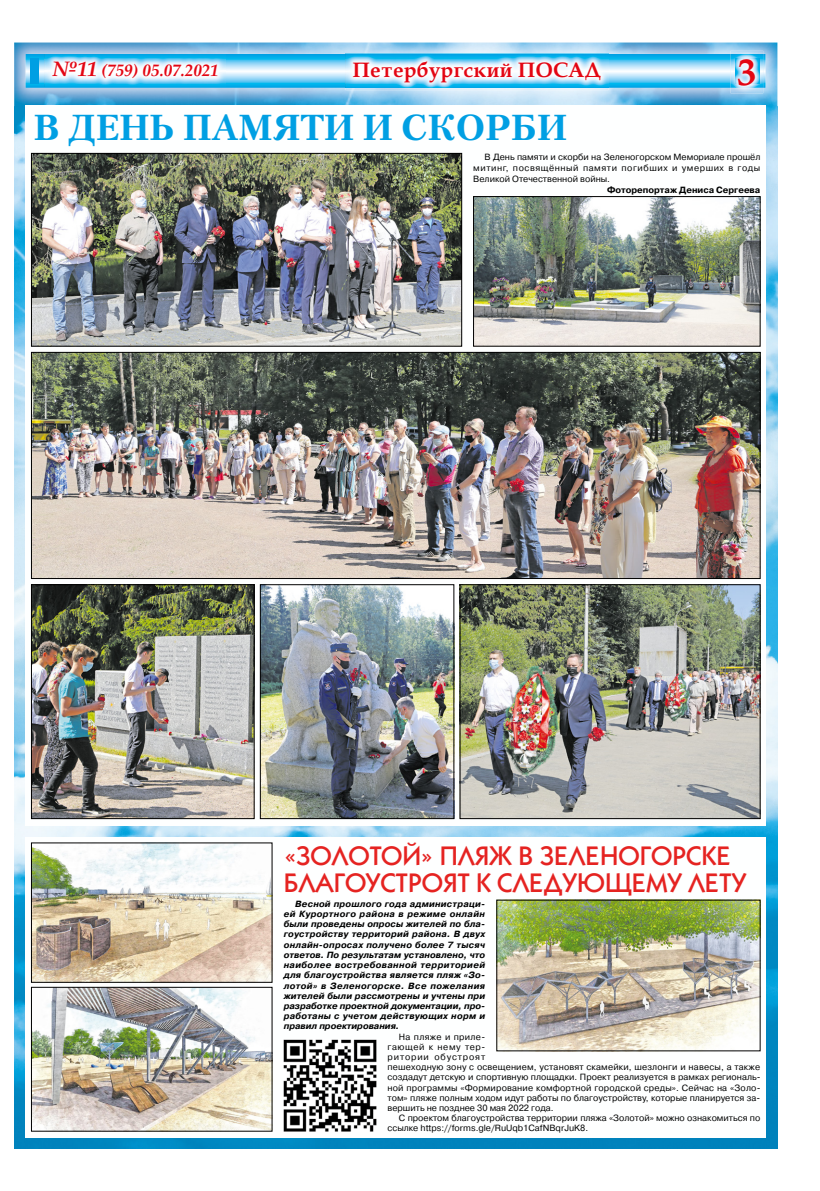
<style>
.page{position:relative;width:820px;height:1191px;background:#fff}
.page>*{position:absolute;margin:0;border:0;box-sizing:border-box;transform-origin:0 0}
.t1{font:700 37px "Palladium";color:#e30613}
.t2{font:700 36px "Petersburg C";color:#009fe3}
.t3{font:500 27px/27px "Kabel C";color:#e52321}
.t4{font:700 20px "Palladium";color:#e30613}
.t5{font:italic 700 16px "Palladium";color:#e30613}
.t6{font:9px/10.2px "Pragmatica C";letter-spacing:.005em;color:#000}
.t7{font:italic 700 9px/10.2px "Pragmatica C";letter-spacing:.03em;color:#000;text-align:justify}
.t8{font:700 9px "Pragmatica C";color:#000}
.s1{font-size:20px}
</style>
<div class="page">
<img style="left:14px;top:106px;width:763px;height:1042px">
<img style="left:14px;top:42px;width:764px;height:64px">
<svg style="left:26px;top:54px;width:739px;height:34px"></svg>
<div style="left:31px;top:58px;width:8px;height:26px;background:#009fe3"></div>
<img style="left:345px;top:53px;width:263px;height:37px">
<img style="left:345px;top:54px;width:263px;height:34px">
<img style="left:45px;top:54px;width:180px;height:32px">
<img style="left:730px;top:51px;width:32px;height:42px">
<img style="left:730px;top:54px;width:32px;height:34px">
<img style="left:734px;top:58px;width:25px;height:26px">
<div style="left:26px;top:105px;width:739px;height:720px;background:#feffff"></div>
<img style="left:475px;top:198px;width:283px;height:146px">
<div style="left:473px;top:196px;width:287px;height:150px;border:1px solid #000"></div>
<img style="left:33px;top:354px;width:725px;height:223px">
<div style="left:31px;top:352px;width:729px;height:227px;border:1px solid #000"></div>
<img style="left:461px;top:586px;width:297px;height:231px">
<div style="left:459px;top:584px;width:301px;height:235px;border:1px solid #000"></div>
<img style="left:262px;top:586px;width:190px;height:231px">
<div style="left:260px;top:584px;width:194px;height:235px;border:1px solid #000"></div>
<img style="left:33px;top:586px;width:219px;height:231px">
<div style="left:31px;top:584px;width:223px;height:235px;border:1px solid #000"></div>
<img style="left:33px;top:155px;width:427px;height:189px">
<div style="left:31px;top:153px;width:431px;height:193px;border:1px solid #000"></div>
<div style="left:26px;top:837px;width:739px;height:300px;background:#feffff"></div>
<img style="left:33px;top:844px;width:237px;height:136px">
<img style="left:498px;top:902px;width:260px;height:147px">
<img style="left:33px;top:989px;width:237px;height:140px">
<div style="left:31px;top:987px;width:241px;height:144px;border:1px solid #000"></div>
<img style="left:283px;top:1039px;width:93px;height:92px">
<h3 class="t5" style="left:53px;top:61px;width:167px"><span class="s1">№11</span> (759) 05.07.2021</h3>
<h3 class="t4" style="left:352px;top:57px;width:250px">Петербургский ПОСАД</h3>
<h1 class="t1" style="left:736px;top:48px;width:21px">3</h1>
<h2 class="t2" style="left:33px;top:106px;width:535px">В ДЕНЬ ПАМЯТИ И СКОРБИ</h2>
<p class="t6" style="left:473px;top:152px;width:288px;line-height:10.8px;text-align:justify;text-indent:11px">В День памяти и скорби на Зеленогорском Мемориале прошёл митинг, посвящённый памяти погибших и умерших в годы Великой Отечественной войны.</p>
<p class="t8" style="left:606px;top:184px;width:155px">Фоторепортаж Дениса Сергеева</p>
<h3 class="t3" style="left:283px;top:841px;width:464px">«ЗОЛОТОЙ» ПЛЯЖ В ЗЕЛЕНОГОРСКЕ<br>БЛАГОУСТРОЯТ К СЛЕДУЮЩЕМУ ЛЕТУ</h3>
<p class="t7" style="left:283px;top:898px;width:203px;text-indent:11px">Весной прошлого года администраци&shy;ей Курортного района в режиме онлайн были проведены опросы жителей по бла&shy;гоустройству территорий района. В двух онлайн-опросах получено более 7 тысяч ответов. По результатам установлено, что наиболее востребованной территорией для благоустройства является пляж «Зо&shy;лотой» в Зеленогорске. Все пожелания жителей были рассмотрены и учтены при разработке проектной документации, про&shy;работаны с учетом действующих норм и правил проектирования.</p>
<p class="t6" style="left:387px;top:1031px;width:374px;text-indent:11px">На пляже и приле-<br>гающей к нему тер-<br>ритории обустроят<br>пешеходную зону с освещением, установят скамейки, шезлонги и навесы, а также создадут детскую и спортивную площадки. Проект реализуется в рамках региональ&shy;ной программы «Формирование комфортной городской среды». Сейчас на «Золо&shy;том» пляже полным ходом идут работы по благоустройству, которые планируется за&shy;вершить не позднее 30 мая 2022 года.</p>
<p class="t6" style="left:387px;top:1113px;width:374px;text-indent:11px">С проектом благоустройства территории пляжа «Золотой» можно ознакомиться по ссылке https://forms.gle/RuUqb1CafNBqrJuK8.</p>
</div>
